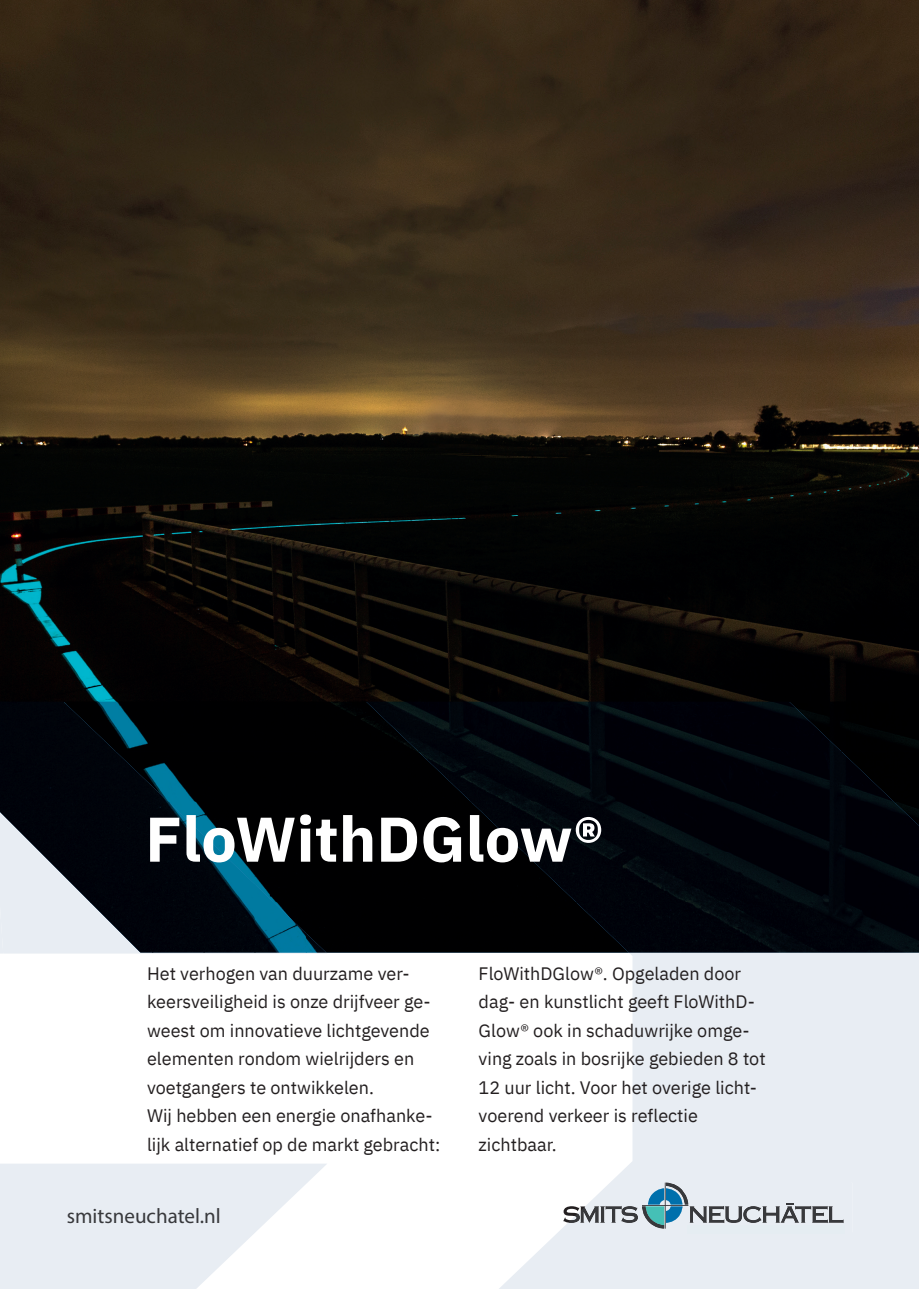
<style>
.page{position:relative;width:919px;height:1289px;background:#fff}
.page>*{position:absolute;margin:0;border:0;box-sizing:border-box;transform-origin:0 0}
.t1{font:700 63px "IBM Plex Sans";color:#fff}
.t2{font:21px "Myriad Pro";color:#231f20}
.t3{font:18px/28.5px "IBM Plex Sans";color:#231f20}
</style>
<div class="page">
<img style="left:0;top:0;width:918px;height:751px">
<div style="left:153px;top:701px;width:173px;height:50px;background:#000001"></div>
<svg style="left:498px;top:952px;width:420px;height:336px;fill:#e8edf3"></svg>
<svg style="left:551px;top:1182px;width:300px;height:50px;background:#c3cdd4"></svg>
<hr style="left:851px;top:1182px;width:1px;height:50px;background:#e8edf3">
<svg style="left:0;top:903px;width:327px;height:51px;background:#e2e7ee"></svg>
<svg style="left:0;top:1164px;width:327px;height:124px"></svg>
<div style="left:68px;top:1208px;width:151px;height:15px;background:#e8edf3"></div>
<div style="left:153px;top:751px;width:265px;height:50px;background:#000001"></div>
<img style="left:894px;top:751px;width:24px;height:50px">
<div style="left:204px;top:801px;width:267px;height:50px;background:#000001"></div>
<div style="left:255px;top:851px;width:268px;height:51px;background:#000001"></div>
<div style="left:307px;top:902px;width:269px;height:50px;background:#000001"></div>
<img style="left:0;top:701px;width:153px;height:202px">
<img style="left:366px;top:701px;width:475px;height:51px">
<img style="left:152px;top:786px;width:52px;height:166px">
<img style="left:418px;top:751px;width:476px;height:51px">
<img style="left:204px;top:835px;width:51px;height:117px">
<img style="left:471px;top:801px;width:447px;height:51px">
<img style="left:254px;top:884px;width:53px;height:68px">
<img style="left:523px;top:851px;width:395px;height:52px">
<img style="left:90px;top:902px;width:63px;height:50px">
<img style="left:306px;top:933px;width:20px;height:19px">
<img style="left:576px;top:902px;width:342px;height:50px">
<div style="left:687px;top:1225px;width:157px;height:9px;background:#e5edf2"></div>
<h1 class="t1" style="left:145px;top:789px;width:459px">FloWithDGlow®</h1>
<p class="t3" style="left:147px;top:957px;width:295px">Het verhogen van duurzame ver&shy;keersveiligheid is onze drijfveer ge&shy;weest om innovatieve lichtgevende elementen rondom wielrijders en voetgangers te ontwikkelen.<br>Wij hebben een energie onafhanke&shy;lijk alternatief op de markt gebracht:</p>
<p class="t3" style="left:478px;top:957px;width:288px">FloWithDGlow®. Opgeladen door dag- en kunstlicht geeft FloWithD-<br>Glow® ook in schaduwrijke omge&shy;ving zoals in bosrijke gebieden 8 tot<br>12 uur licht. Voor het overige licht&shy;voerend verkeer is reflectie zichtbaar.</p>
<p class="t2" style="left:67px;top:1202px;width:155px">smitsneuchatel.nl</p>
</div>
